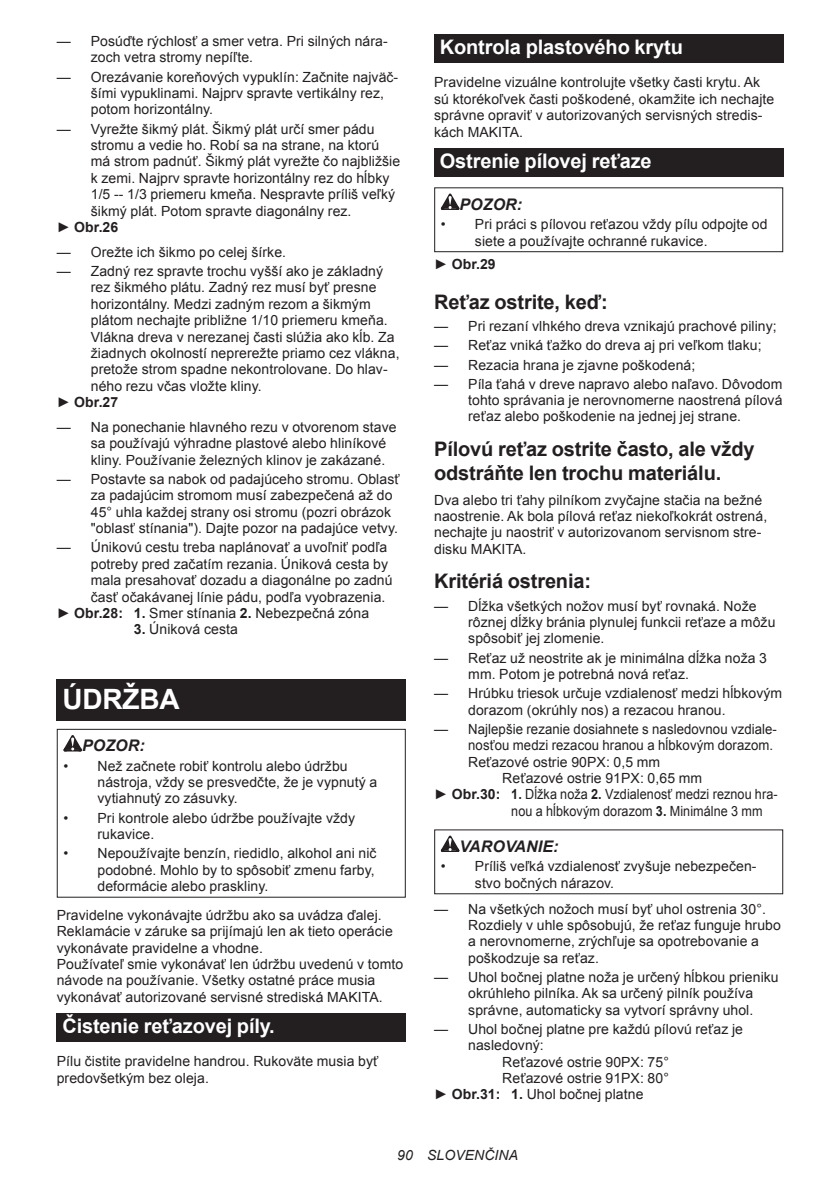
<style>
.page{position:relative;width:840px;height:1191px;background:#fff}
.page>*{position:absolute;margin:0;border:0;box-sizing:border-box;transform-origin:0 0}
.t1{font:700 28px "Arial";letter-spacing:-.01em;color:#fff}
.t2{font:700 20px/23.4px "Arial";letter-spacing:-.01em;color:#231f20}
.t3{font:700 20px "Arial";letter-spacing:-.01em;color:#fff}
.t4{font:italic 700 16px "Arial";letter-spacing:.005em;color:#231f20}
.t5{font:14px/16.4px "Arial";letter-spacing:.005em;color:#231f20}
.t6{font:14px "Arial";letter-spacing:.005em;color:#231f20;scale:.94 1}
.t7{font:14px "Arial";letter-spacing:.005em;color:#231f20;scale:.9 1}
.t8{font:700 14px "Arial";letter-spacing:.005em;color:#231f20}
.t9{font:italic 14px "Arial";letter-spacing:.005em;color:#231f20}
.s1{font-weight:400}
.s2{font-weight:700}
</style>
<div class="page">
<div style="left:57px;top:679px;width:348px;height:42px;background:#231f20"></div>
<svg style="left:63px;top:735px;width:19px;height:16px"></svg>
<div style="left:57px;top:729px;width:348px;height:168px;border:1px solid #231f20"></div>
<div style="left:57px;top:1013px;width:348px;height:28px;background:#231f20"></div>
<div style="left:434px;top:34px;width:348px;height:29px;background:#231f20"></div>
<div style="left:434px;top:148px;width:348px;height:28px;background:#231f20"></div>
<svg style="left:440px;top:193px;width:19px;height:17px"></svg>
<div style="left:434px;top:187px;width:348px;height:65px;border:1px solid #231f20"></div>
<svg style="left:440px;top:835px;width:19px;height:17px"></svg>
<p class="t5" style="left:91px;top:33px;width:298px;text-indent:-34px">— Posúďte rýchlosť a smer vetra. Pri silných nára&shy;zoch vetra stromy nepíľte.</p>
<p class="t5" style="left:91px;top:69px;width:309px;text-indent:-34px">— Orezávanie koreňových vypuklín: Začnite najväč&shy;šími vypuklinami. Najprv spravte vertikálny rez, potom horizontálny.</p>
<p class="t5" style="left:57px;top:121px;width:319px">— Vyrežte šikmý plát. Šikmý plát určí smer pádu</p>
<p class="t5" style="left:91px;top:137px;width:290px">stromu a vedie ho. Robí sa na strane, na ktorú</p>
<p class="t5" style="left:91px;top:153px;width:311px">má strom padnúť. Šikmý plát vyrežte čo najbližšie</p>
<p class="t5" style="left:91px;top:170px;width:300px">k zemi. Najprv spravte horizontálny rez do hĺbky</p>
<p class="t5" style="left:91px;top:186px;width:306px">1/5 -- 1/3 priemeru kmeňa. Nespravte príliš veľký</p>
<p class="t5" style="left:91px;top:203px;width:262px">šikmý plát. Potom spravte diagonálny rez.</p>
<p class="t8" style="left:57px;top:218px;width:63px"><span class="s1">►</span> Obr.26</p>
<p class="t5" style="left:57px;top:244px;width:231px">— Orežte ich šikmo po celej šírke.</p>
<p class="t5" style="left:57px;top:263px;width:327px">— Zadný rez spravte trochu vyšší ako je základný</p>
<p class="t5" style="left:91px;top:279px;width:287px">rez šikmého plátu. Zadný rez musí byť presne</p>
<p class="t5" style="left:91px;top:296px;width:281px">horizontálny. Medzi zadným rezom a šikmým</p>
<p class="t5" style="left:91px;top:312px;width:298px">plátom nechajte približne 1/10 priemeru kmeňa.</p>
<p class="t5" style="left:91px;top:329px;width:305px">Vlákna dreva v nerezanej časti slúžia ako kĺb. Za</p>
<p class="t5" style="left:91px;top:345px;width:310px">žiadnych okolností neprerežte priamo cez vlákna,</p>
<p class="t5" style="left:91px;top:361px;width:298px">pretože strom spadne nekontrolovane. Do hlav-</p>
<p class="t5" style="left:91px;top:378px;width:172px">ného rezu včas vložte kliny.</p>
<p class="t8" style="left:57px;top:393px;width:63px"><span class="s1">►</span> Obr.27</p>
<p class="t5" style="left:91px;top:420px;width:307px;text-indent:-34px">— Na ponechanie hlavného rezu v otvorenom stave sa používajú výhradne plastové alebo hliníkové kliny. Používanie železných klinov je zakázané.</p>
<p class="t5" style="left:91px;top:471px;width:310px;text-indent:-34px">— Postavte sa nabok od padajúceho stromu. Oblasť za padajúcim stromom musí zabezpečená až do 45° uhla každej strany osi stromu (pozri obrázok "oblasť stínania"). Dajte pozor na padajúce vetvy.</p>
<p class="t5" style="left:57px;top:539px;width:332px">— Únikovú cestu treba naplánovať a uvoľniť podľa</p>
<p class="t5" style="left:91px;top:556px;width:299px">potreby pred začatím rezania. Úniková cesta by</p>
<p class="t5" style="left:91px;top:572px;width:303px">mala presahovať dozadu a diagonálne po zadnú</p>
<p class="t5" style="left:91px;top:588px;width:296px">časť očakávanej línie pádu, podľa vyobrazenia.</p>
<p class="t5" style="left:57px;top:605px;width:314px">► <span class="s2">Obr.28: 1.</span> Smer stínania <span class="s2">2.</span> Nebezpečná zóna</p>
<p class="t5" style="left:134px;top:622px;width:105px"><span class="s2">3.</span> Úniková cesta</p>
<h1 class="t1" style="left:62px;top:681px;width:119px">ÚDRŽBA</h1>
<p class="t4" style="left:82px;top:739px;width:64px">POZOR:</p>
<p class="t5" style="left:97px;top:757px;width:281px;text-indent:-34px">• Než začnete robiť kontrolu alebo údržbu nástroja, vždy se presvedčte, že je vypnutý a vytiahnutý zo zásuvky.</p>
<p class="t5" style="left:97px;top:809px;width:259px;text-indent:-34px">• Pri kontrole alebo údržbe používajte vždy rukavice.</p>
<p class="t5" style="left:97px;top:845px;width:280px;text-indent:-34px">• Nepoužívajte benzín, riedidlo, alkohol ani nič podobné. Mohlo by to spôsobiť zmenu farby, deformácie alebo praskliny.</p>
<p class="t5" style="left:57px;top:906px;width:348px">Pravidelne vykonávajte údržbu ako sa uvádza ďalej.<br>Reklamácie v záruke sa prijímajú len ak tieto operácie vykonávate pravidelne a vhodne.<br>Používateľ smie vykonávať len údržbu uvedenú v tomto návode na používanie. Všetky ostatné práce musia vykonávať autorizované servisné strediská MAKITA.</p>
<h2 class="t3" style="left:62px;top:1012px;width:214px">Čistenie reťazovej píly.</h2>
<p class="t5" style="left:57px;top:1053px;width:323px">Pílu čistite pravidelne handrou. Rukoväte musia byť predovšetkým bez oleja.</p>
<h2 class="t3" style="left:439px;top:34px;width:244px">Kontrola plastového krytu</h2>
<p class="t5" style="left:434px;top:74px;width:341px">Pravidelne vizuálne kontrolujte všetky časti krytu. Ak sú ktorékoľvek časti poškodené, okamžite ich nechajte správne opraviť v autorizovaných servisných stredis&shy;kách MAKITA.</p>
<h2 class="t3" style="left:439px;top:148px;width:213px">Ostrenie pílovej reťaze</h2>
<p class="t4" style="left:459px;top:198px;width:64px">POZOR:</p>
<p class="t5" style="left:474px;top:216px;width:294px;text-indent:-34px">• Pri práci s pílovou reťazou vždy pílu odpojte od siete a používajte ochranné rukavice.</p>
<p class="t8" style="left:434px;top:254px;width:63px"><span class="s1">►</span> Obr.29</p>
<h2 class="t2" style="left:434px;top:291px;width:175px">Reťaz ostrite, keď:</h2>
<p class="t5" style="left:434px;top:318px;width:344px">— Pri rezaní vlhkého dreva vznikajú prachové piliny;</p>
<p class="t5" style="left:434px;top:337px;width:329px">— Reťaz vniká ťažko do dreva aj pri veľkom tlaku;</p>
<p class="t5" style="left:434px;top:356px;width:262px">— Rezacia hrana je zjavne poškodená;</p>
<p class="t5" style="left:468px;top:376px;width:315px;text-align:justify;text-indent:-34px">— Píla ťahá v dreve napravo alebo naľavo. Dôvodom tohto správania je nerovnomerne naostrená pílová reťaz alebo poškodenie na jednej jej strane.</p>
<h2 class="t2" style="left:434px;top:438px;width:322px">Pílovú reťaz ostrite často, ale vždy odstráňte len trochu materiálu.</h2>
<p class="t5" style="left:434px;top:491px;width:334px">Dva alebo tri ťahy pilníkom zvyčajne stačia na bežné naostrenie. Ak bola pílová reťaz niekoľkokrát ostrená, nechajte ju naostriť v autorizovanom servisnom stre&shy;disku MAKITA.</p>
<h2 class="t2" style="left:434px;top:570px;width:158px">Kritériá ostrenia:</h2>
<p class="t5" style="left:468px;top:597px;width:308px;text-indent:-34px">— Dĺžka všetkých nožov musí byť rovnaká. Nože rôznej dĺžky bránia plynulej funkcii reťaze a môžu spôsobiť jej zlomenie.</p>
<p class="t5" style="left:468px;top:649px;width:300px;text-indent:-34px">— Reťaz už neostrite ak je minimálna dĺžka noža 3 mm. Potom je potrebná nová reťaz.</p>
<p class="t5" style="left:468px;top:685px;width:315px;text-indent:-34px">— Hrúbku triesok určuje vzdialenosť medzi hĺbkovým dorazom (okrúhly nos) a rezacou hranou.</p>
<p class="t5" style="left:434px;top:722px;width:344px">— Najlepšie rezanie dosiahnete s nasledovnou vzdiale-</p>
<p class="t6" style="left:468px;top:736px;width:326px">nosťou medzi rezacou hranou a hĺbkovým dorazom.</p>
<p class="t5" style="left:468px;top:753px;width:193px">Reťazové ostrie 90PX: 0,5 mm</p>
<p class="t5" style="left:502px;top:770px;width:201px">Reťazové ostrie 91PX: 0,65 mm</p>
<p class="t5" style="left:434px;top:786px;width:344px">► <span class="s2">Obr.30: 1.</span> Dĺžka noža <span class="s2">2.</span> Vzdialenosť medzi reznou hra-</p>
<p class="t7" style="left:511px;top:801px;width:280px">nou a hĺbkovým dorazom <span class="s2">3.</span> Minimálne 3 mm</p>
<p class="t4" style="left:459px;top:840px;width:100px">VAROVANIE:</p>
<p class="t5" style="left:474px;top:858px;width:283px;text-indent:-34px">• Príliš veľká vzdialenosť zvyšuje nebezpečen&shy;stvo bočných nárazov.</p>
<p class="t5" style="left:468px;top:900px;width:314px;text-indent:-34px">— Na všetkých nožoch musí byť uhol ostrenia 30°.<br>Rozdiely v uhle spôsobujú, že reťaz funguje hrubo a nerovnomerne, zrýchľuje sa opotrebovanie a poškodzuje sa reťaz.</p>
<p class="t5" style="left:468px;top:969px;width:312px;text-indent:-34px">— Uhol bočnej platne noža je určený hĺbkou prieniku okrúhleho pilníka. Ak sa určený pilník používa správne, automaticky sa vytvorí správny uhol.</p>
<p class="t5" style="left:434px;top:1021px;width:310px">— Uhol bočnej platne pre každú pílovú reťaz je</p>
<p class="t5" style="left:468px;top:1038px;width:77px">nasledovný:</p>
<p class="t5" style="left:502px;top:1053px;width:168px">Reťazové ostrie 90PX: 75°</p>
<p class="t5" style="left:502px;top:1070px;width:168px">Reťazové ostrie 91PX: 80°</p>
<p class="t5" style="left:434px;top:1086px;width:211px">► <span class="s2">Obr.31: 1.</span> Uhol bočnej platne</p>
<p class="t9" style="left:397px;top:1147px;width:122px">90 SLOVENČINA</p>
</div>
